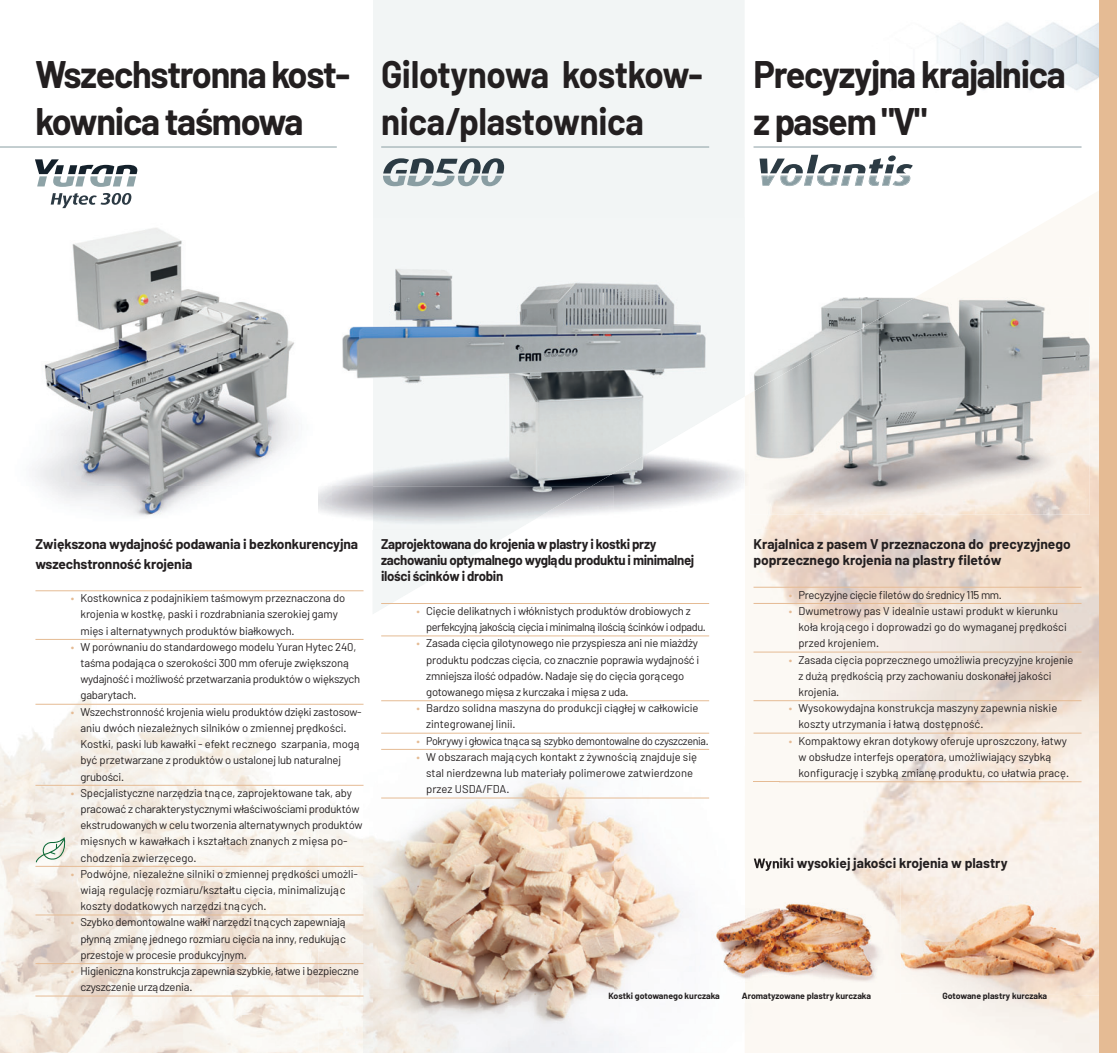
<style>
.page{position:relative;width:1117px;height:1053px;background:#fff}
.page>*{position:absolute;margin:0;border:0;box-sizing:border-box;transform-origin:0 0}
.t1{font:700 37.5px/46.9px "Barlow";letter-spacing:-.035em;color:#231f20;scale:.96 1}
.t2{font:700 37.5px/46.9px "Barlow";letter-spacing:-.01em;color:#231f20;scale:.93 1}
.t3{font:700 13.75px/16.2px "Barlow";letter-spacing:-.01em;color:#231f20}
.t4{font:700 13.75px/16.2px "Barlow";letter-spacing:-.01em;color:#231f20;scale:.96 1}
.t5{font:11.25px/16.2px "Barlow";letter-spacing:-.01em;color:#231f20}
.t6{font:11.25px/16.2px "Barlow";letter-spacing:-.04em;color:#231f20}
.t7{font:11.25px "Barlow";letter-spacing:-.03em;color:#231f20;scale:.95 1}
.t8{font:11.25px "Barlow";letter-spacing:-.03em;color:#231f20}
.t9{font:700 8.75px "Barlow";color:#231f20}
.s1{color:#e5bb94}
</style>
<div class="page">
<img style="left:745px;top:192px;width:353px;height:860px">
<svg style="left:373px;top:0;width:371px;height:604px;fill:#f2f5f5"></svg>
<img style="left:913px;top:22px;width:185px;height:68px">
<hr style="left:753px;top:147px;width:328px;height:1px;background:#8a9ea3">
<svg style="left:1098px;top:22px;width:1px;height:1030px"></svg>
<hr style="left:381px;top:147px;width:328px;height:1px;background:#8a9ea3">
<img style="left:744px;top:217px;width:69px;height:176px">
<img style="left:744px;top:393px;width:69px;height:136px">
<img style="left:613px;top:486px;width:131px;height:43px">
<img style="left:331px;top:217px;width:413px;height:269px">
<img style="left:778px;top:868px;width:122px;height:134px">
<hr style="left:0;top:147px;width:337px;height:1px;background:#8a9ea3">
<img style="left:900px;top:894px;width:199px;height:101px">
<img style="left:894px;top:894px;width:6px;height:99px">
<hr style="left:753px;top:587px;width:328px;height:1px;background:#e5bb94">
<hr style="left:753px;top:603px;width:328px;height:1px;background:#e5bb94">
<hr style="left:753px;top:651px;width:328px;height:1px;background:#e5bb94">
<hr style="left:753px;top:700px;width:328px;height:1px;background:#e5bb94">
<hr style="left:753px;top:732px;width:328px;height:1px;background:#e5bb94">
<hr style="left:753px;top:781px;width:328px;height:1px;background:#e5bb94">
<img style="left:813px;top:297px;width:276px;height:217px">
<img style="left:749px;top:297px;width:64px;height:59px">
<img style="left:749px;top:356px;width:64px;height:158px">
<svg style="left:758px;top:434px;width:14px;height:1px"></svg>
<svg style="left:759px;top:155px;width:153px;height:31px"></svg>
<svg style="left:383px;top:158px;width:121px;height:28px"></svg>
<div style="left:1099px;top:0;width:17px;height:1052px;background:#e5bb94"></div>
<img style="left:381px;top:529px;width:232px;height:204px">
<img style="left:373px;top:529px;width:145px;height:85px">
<img style="left:0;top:591px;width:318px;height:461px">
<img style="left:318px;top:590px;width:46px;height:462px">
<img style="left:590px;top:486px;width:23px;height:43px">
<img style="left:372px;top:486px;width:218px;height:43px">
<img style="left:363px;top:746px;width:415px;height:306px">
<img style="left:699px;top:868px;width:45px;height:134px">
<img style="left:753px;top:858px;width:25px;height:10px">
<svg style="left:765px;top:868px;width:13px;height:2px"></svg>
<svg style="left:753px;top:781px;width:25px;height:1px"></svg>
<img style="left:35px;top:195px;width:296px;height:321px">
<svg style="left:51px;top:193px;width:80px;height:15px"></svg>
<svg style="left:35px;top:159px;width:102px;height:28px"></svg>
<hr style="left:381px;top:603px;width:328px;height:1px;background:#e5bb94">
<hr style="left:381px;top:635px;width:328px;height:1px;background:#e5bb94">
<hr style="left:381px;top:700px;width:328px;height:1px;background:#e5bb94">
<hr style="left:381px;top:733px;width:328px;height:1px;background:#e5bb94">
<hr style="left:381px;top:749px;width:328px;height:1px;background:#e5bb94">
<hr style="left:381px;top:797px;width:328px;height:1px;background:#e5bb94">
<svg style="left:36px;top:837px;width:29px;height:25px"></svg>
<hr style="left:35px;top:590px;width:328px;height:1px;background:#e5bb94">
<hr style="left:35px;top:639px;width:328px;height:1px;background:#e5bb94">
<hr style="left:35px;top:704px;width:328px;height:1px;background:#e5bb94">
<hr style="left:35px;top:785px;width:328px;height:1px;background:#e5bb94">
<hr style="left:35px;top:866px;width:328px;height:1px;background:#e5bb94">
<hr style="left:35px;top:914px;width:328px;height:1px;background:#e5bb94">
<hr style="left:35px;top:963px;width:328px;height:1px;background:#e5bb94">
<hr style="left:35px;top:995px;width:328px;height:1px;background:#e5bb94">
<p class="t1" style="left:35px;top:50px;width:329px">Wszechstronna kost&shy;kownica taśmowa</p>
<p class="t2" style="left:381px;top:50px;width:347px">Gilotynowa kostkow&shy;nica/plastownica</p>
<p class="t1" style="left:753px;top:50px;width:327px">Precyzyjna krajalnica z pasem "V"</p>
<p class="t3" style="left:35px;top:533px;width:324px;line-height:19.8px">Zwiększona wydajność podawania i bezkonkurencyjna wszechstronność krojenia</p>
<p class="t5" style="left:80px;top:589px;width:266px;text-indent:-10px"><span class="s1">•</span> Kostkownica z podajnikiem taśmowym przeznaczona do krojenia w kostkę, paski i rozdrabniania szerokiej gamy mięs i alternatywnych produktów białkowych.</p>
<p class="t5" style="left:80px;top:638px;width:281px;text-indent:-10px"><span class="s1">•</span> W porównaniu do standardowego modelu Yuran Hytec 240, taśma podająca o szerokości 300 mm oferuje zwiększoną wydajność i możliwość przetwarzania produktów o większych gabarytach.</p>
<p class="t5" style="left:80px;top:703px;width:282px;text-indent:-10px"><span class="s1">•</span> Wszechstronność krojenia wielu produktów dzięki zastosow&shy;aniu dwóch niezależnych silników o zmiennej prędkości.<br>Kostki, paski lub kawałki - efekt recznego szarpania, mogą być przetwarzane z produktów o ustalonej lub naturalnej grubości.</p>
<p class="t5" style="left:80px;top:784px;width:284px;text-indent:-10px"><span class="s1">•</span> Specjalistyczne narzędzia tnące, zaprojektowane tak, aby pracować z charakterystycznymi właściwościami produktów ekstrudowanych w celu tworzenia alternatywnych produktów mięsnych w kawałkach i kształtach znanych z mięsa po&shy;chodzenia zwierzęcego.</p>
<p class="t5" style="left:80px;top:865px;width:279px;text-indent:-10px"><span class="s1">•</span> Podwójne, niezależne silniki o zmiennej prędkości umożli - wiają regulację rozmiaru/kształtu cięcia, minimalizując koszty dodatkowych narzędzi tnących.</p>
<p class="t5" style="left:80px;top:913px;width:267px;text-align:justify;text-indent:-10px"><span class="s1">•</span> Szybko demontowalne wałki narzędzi tnących zapewniają płynną zmianę jednego rozmiaru cięcia na inny, redukując przestoje w procesie produkcyjnym.</p>
<p class="t5" style="left:80px;top:962px;width:280px;text-indent:-10px"><span class="s1">•</span> Higieniczna konstrukcja zapewnia szybkie, łatwe i bezpieczne czyszczenie urządzenia.</p>
<p class="t4" style="left:381px;top:535px;width:327px">Zaprojektowana do krojenia w plastry i kostki przy zachowaniu optymalnego wyglądu produktu i minimalnej ilości ścinków i drobin</p>
<p class="t6" style="left:426px;top:602px;width:281px;text-indent:-10px"><span class="s1">•</span> Cięcie delikatnych i włóknistych produktów drobiowych z perfekcyjną jakością cięcia i minimalną ilością ścinków i odpadu.</p>
<p class="t5" style="left:426px;top:634px;width:274px;text-indent:-10px"><span class="s1">•</span> Zasada cięcia gilotynowego nie przyspiesza ani nie miażdży produktu podczas cięcia, co znacznie poprawia wydajność i zmniejsza ilość odpadów. Nadaje się do cięcia gorącego gotowanego mięsa z kurczaka i mięsa z uda.</p>
<p class="t5" style="left:426px;top:699px;width:274px;text-indent:-10px"><span class="s1">•</span> Bardzo solidna maszyna do produkcji ciągłej w całkowicie zintegrowanej linii.</p>
<p class="t7" style="left:416px;top:733px;width:309px"><span class="s1">•</span> Pokrywy i głowica tnąca są szybko demontowalne do czyszczenia.</p>
<p class="t5" style="left:426px;top:748px;width:272px;text-indent:-10px"><span class="s1">•</span> W obszarach mających kontakt z żywnością znajduje się stal nierdzewna lub materiały polimerowe zatwierdzone przez USDA/FDA.</p>
<p class="t9" style="left:608px;top:990px;width:113px">Kostki gotowanego kurczaka</p>
<p class="t3" style="left:753px;top:535px;width:319px">Krajalnica z pasem V przeznaczona do precyzyjnego poprzecznego krojenia na plastry filetów</p>
<p class="t8" style="left:788px;top:587px;width:214px"><span class="s1">•</span> Precyzyjne cięcie filetów do średnicy 115 mm.</p>
<p class="t5" style="left:798px;top:602px;width:270px;text-indent:-10px"><span class="s1">•</span> Dwumetrowy pas V idealnie ustawi produkt w kierunku koła krojącego i doprowadzi go do wymaganej prędkości przed krojeniem.</p>
<p class="t5" style="left:798px;top:650px;width:276px;text-indent:-10px"><span class="s1">•</span> Zasada cięcia poprzecznego umożliwia precyzyjne krojenie z dużą prędkością przy zachowaniu doskonałej jakości krojenia.</p>
<p class="t5" style="left:798px;top:699px;width:260px;text-indent:-10px"><span class="s1">•</span> Wysokowydajna konstrukcja maszyny zapewnia niskie koszty utrzymania i łatwą dostępność.</p>
<p class="t5" style="left:798px;top:731px;width:272px;text-indent:-10px"><span class="s1">•</span> Kompaktowy ekran dotykowy oferuje uproszczony, łatwy w obsłudze interfejs operatora, umożliwiający szybką konfigurację i szybką zmianę produktu, co ułatwia pracę.</p>
<p class="t3" style="left:753px;top:854px;width:255px">Wyniki wysokiej jakości krojenia w plastry</p>
<p class="t9" style="left:741px;top:990px;width:130px">Aromatyzowane plastry kurczaka</p>
<p class="t9" style="left:942px;top:990px;width:106px">Gotowane plastry kurczaka</p>
</div>
